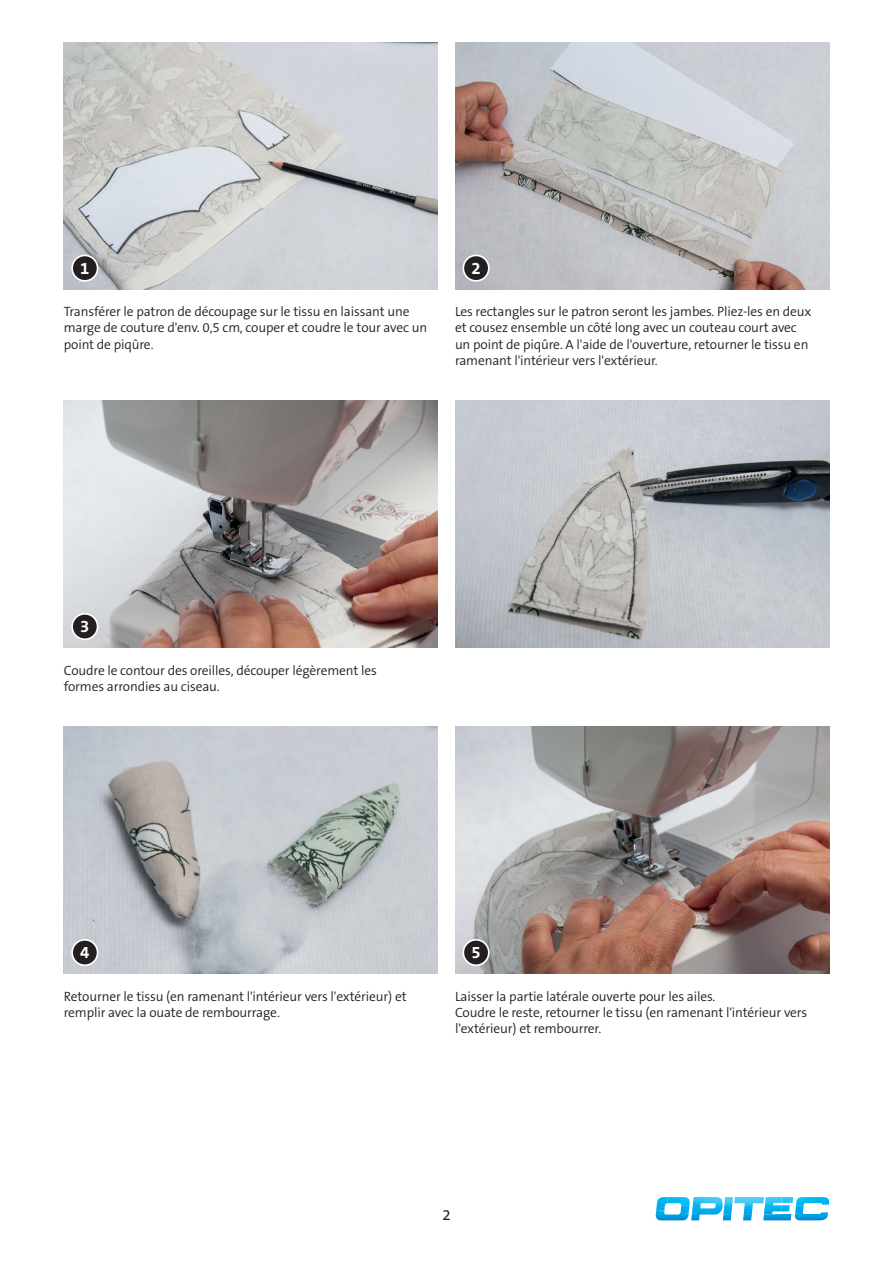
<style>
.page{position:relative;width:893px;height:1263px;background:#fff}
.page>*{position:absolute;margin:0;border:0;box-sizing:border-box;transform-origin:0 0}
.t1{font:700 16.8px "The Sans B W7";color:#fff}
.nicht_verwenden{font:15px "The Sans B W5 Plain";color:#231f20}
.Anleitugns-Text_Desc{font:300 13.5px/16.2px "The Sans B W4";letter-spacing:-.01em;color:#231f20}
</style>
<div class="page">
<svg style="left:655px;top:1197px;width:175px;height:24px"></svg>
<img style="left:64px;top:43px;width:374px;height:246px">
<img style="left:64px;top:401px;width:374px;height:246px">
<img style="left:455px;top:401px;width:374px;height:246px">
<img style="left:64px;top:727px;width:374px;height:246px">
<img style="left:455px;top:727px;width:374px;height:246px">
<img style="left:455px;top:43px;width:374px;height:246px">
<div style="left:72px;top:255px;width:26px;height:26px;background:#231f20;border-radius:50%"></div>
<div style="left:71px;top:255px;width:27px;height:27px;border:2px solid #fff;border-radius:50%"></div>
<div style="left:72px;top:614px;width:26px;height:25px;background:#231f20;border-radius:50%"></div>
<div style="left:71px;top:613px;width:27px;height:27px;border:2px solid #fff;border-radius:50%"></div>
<div style="left:72px;top:940px;width:26px;height:25px;background:#231f20;border-radius:50%"></div>
<div style="left:71px;top:939px;width:27px;height:27px;border:2px solid #fff;border-radius:50%"></div>
<div style="left:463px;top:940px;width:26px;height:25px;background:#231f20;border-radius:50%"></div>
<div style="left:462px;top:939px;width:28px;height:27px;border:2px solid #fff;border-radius:50%"></div>
<div style="left:463px;top:255px;width:26px;height:26px;background:#231f20;border-radius:50%"></div>
<div style="left:462px;top:255px;width:28px;height:27px;border:2px solid #fff;border-radius:50%"></div>
<p class="t1" style="left:80px;top:257px;width:11px">1</p>
<p class="Anleitugns-Text_Desc" style="left:64px;top:304px;width:365px">Transférer le patron de découpage sur le tissu en laissant une marge de couture d'env. 0,5 cm, couper et coudre le tour avec un point de piqûre.</p>
<p class="t1" style="left:471px;top:257px;width:11px">2</p>
<p class="Anleitugns-Text_Desc" style="left:455px;top:304px;width:358px">Les rectangles sur le patron seront les jambes. Pliez-les en deux et cousez ensemble un côté long avec un couteau court avec un point de piqûre. A l'aide de l'ouverture, retourner le tissu en ramenant l'intérieur vers l'extérieur.</p>
<p class="t1" style="left:80px;top:616px;width:11px">3</p>
<p class="Anleitugns-Text_Desc" style="left:64px;top:662px;width:315px">Coudre le contour des oreilles, découper légèrement les formes arrondies au ciseau.</p>
<p class="t1" style="left:80px;top:941px;width:11px">4</p>
<p class="t1" style="left:471px;top:941px;width:11px">5</p>
<p class="Anleitugns-Text_Desc" style="left:64px;top:988px;width:344px">Retourner le tissu (en ramenant l'intérieur vers l'extérieur) et remplir avec la ouate de rembourrage.</p>
<p class="Anleitugns-Text_Desc" style="left:455px;top:988px;width:262px">Laisser la partie latérale ouverte pour les ailes.</p>
<p class="Anleitugns-Text_Desc" style="left:455px;top:1004px;width:354px">Coudre le reste, retourner le tissu (en ramenant l'intérieur vers l'extérieur) et rembourrer.</p>
<p class="nicht_verwenden" style="left:442px;top:1205px;width:10px">2</p>
</div>
